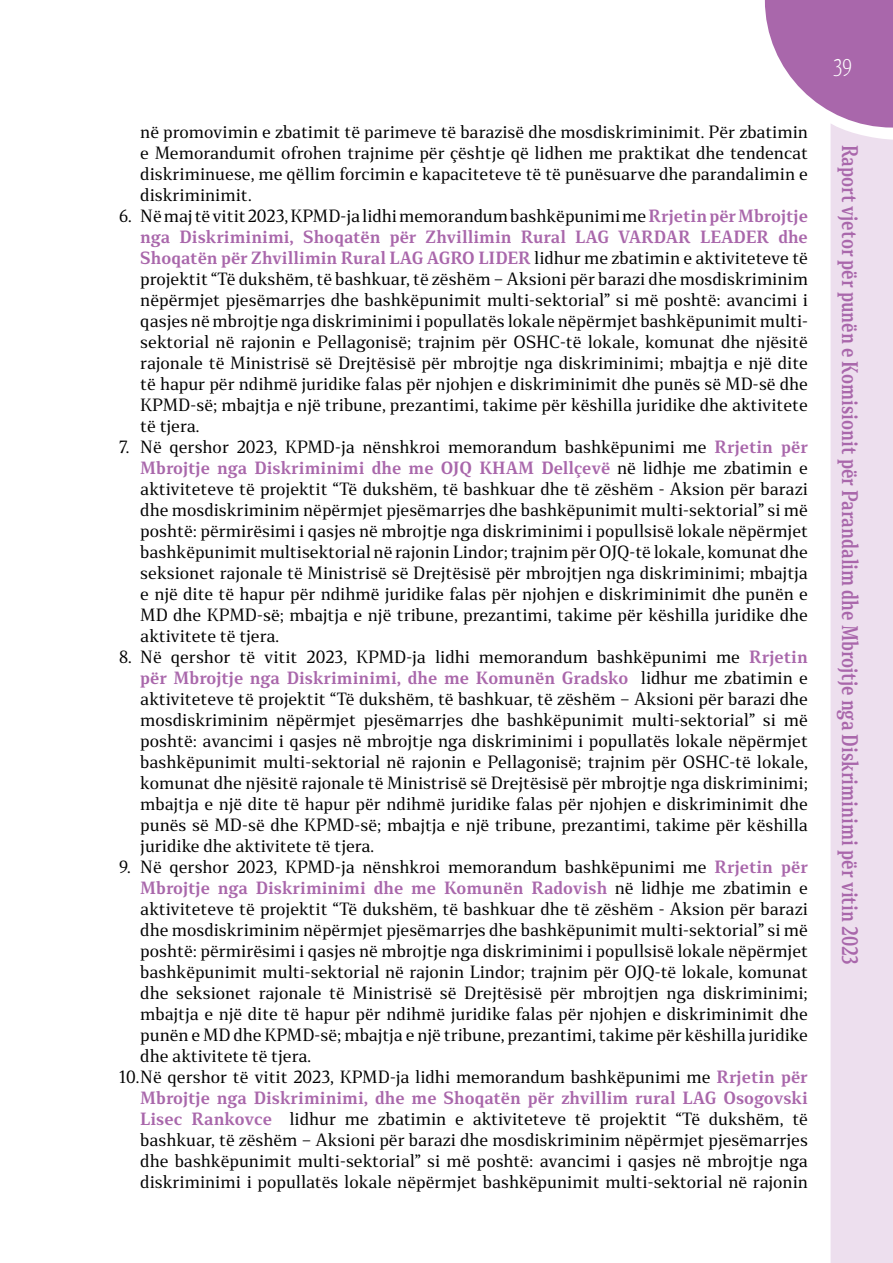
<style>
.page{position:relative;width:893px;height:1263px;background:#fff}
.page>*{position:absolute;margin:0;border:0;box-sizing:border-box;transform-origin:0 0}
.t1{font:300 22.5px "Stobi Serif";color:#fff;scale:.8 1}
.t2{font:700 21px "Stobi Serif";color:#a967ab;scale:.8 1}
.t3{font:16.5px/21px "Stobi Serif";color:#000;text-align:justify}
.t4{font:700 16.5px "Stobi Serif";color:#a967ab}
.s1{font-weight:700;color:#a967ab}
.s2{font-weight:400;color:#000}
</style>
<div class="page">
<svg style="left:765px;top:0;width:128px;height:128px"></svg>
<div style="left:831px;top:123px;width:62px;height:1140px;background:#eddfee"></div>
<p class="t3" style="left:140px;top:121px;width:669px">në promovimin e zbatimit të parimeve të barazisë dhe mosdiskriminimit. Për zbatimin e Memorandumit ofrohen trajnime për çështje që lidhen me praktikat dhe tendencat diskriminuese, me qëllim forcimin e kapaciteteve të të punësuarve dhe parandalimin e diskriminimit.</p>
<p class="t3" style="left:140px;top:205px;width:669px;text-indent:-21px">6. Në maj të vitit 2023, KPMD-ja lidhi memorandum bashkëpunimi me <span class="s1">Rrjetin për Mbrojtje nga Diskriminimi, Shoqatën për Zhvillimin Rural LAG VARDAR LEADER dhe Shoqatën për Zhvillimin Rural LAG AGRO LIDER</span> lidhur me zbatimin e aktiviteteve të projektit “Të dukshëm, të bashkuar, të zëshëm – Aksioni për barazi dhe mosdiskriminim nëpërmjet pjesëmarrjes dhe bashkëpunimit multi-sektorial” si më poshtë: avancimi i qasjes në mbrojtje nga diskriminimi i popullatës lokale nëpërmjet bashkëpunimit multi&shy;sektorial në rajonin e Pellagonisë; trajnim për OSHC-të lokale, komunat dhe njësitë rajonale të Ministrisë së Drejtësisë për mbrojtje nga diskriminimi; mbajtja e një dite të hapur për ndihmë juridike falas për njohjen e diskriminimit dhe punës së MD-së dhe KPMD-së; mbajtja e një tribune, prezantimi, takime për këshilla juridike dhe aktivitete të tjera.</p>
<p class="t3" style="left:140px;top:436px;width:669px;text-indent:-21px">7. Në qershor 2023, KPMD-ja nënshkroi memorandum bashkëpunimi me <span class="s1">Rrjetin për Mbrojtje nga Diskriminimi dhe me OJQ KHAM Dellçevë</span> në lidhje me zbatimin e aktiviteteve të projektit “Të dukshëm, të bashkuar dhe të zëshëm - Aksion për barazi dhe mosdiskriminim nëpërmjet pjesëmarrjes dhe bashkëpunimit multi-sektorial” si më poshtë: përmirësimi i qasjes në mbrojtje nga diskriminimi i popullsisë lokale nëpërmjet bashkëpunimit multisektorial në rajonin Lindor; trajnim për OJQ-të lokale, komunat dhe seksionet rajonale të Ministrisë së Drejtësisë për mbrojtjen nga diskriminimi; mbajtja e një dite të hapur për ndihmë juridike falas për njohjen e diskriminimit dhe punën e MD dhe KPMD-së; mbajtja e një tribune, prezantimi, takime për këshilla juridike dhe aktivitete të tjera.</p>
<p class="t3" style="left:140px;top:646px;width:669px;text-indent:-21px">8. Në qershor të vitit 2023, KPMD-ja lidhi memorandum bashkëpunimi me <span class="s1">Rrjetin për Mbrojtje nga Diskriminimi, dhe me Komunën Gradsko</span> lidhur me zbatimin e aktiviteteve të projektit “Të dukshëm, të bashkuar, të zëshëm – Aksioni për barazi dhe mosdiskriminim nëpërmjet pjesëmarrjes dhe bashkëpunimit multi-sektorial” si më poshtë: avancimi i qasjes në mbrojtje nga diskriminimi i popullatës lokale nëpërmjet bashkëpunimit multi-sektorial në rajonin e Pellagonisë; trajnim për OSHC-të lokale, komunat dhe njësitë rajonale të Ministrisë së Drejtësisë për mbrojtje nga diskriminimi; mbajtja e një dite të hapur për ndihmë juridike falas për njohjen e diskriminimit dhe punës së MD-së dhe KPMD-së; mbajtja e një tribune, prezantimi, takime për këshilla juridike dhe aktivitete të tjera.</p>
<p class="t3" style="left:119px;top:856px;width:690px">9. Në qershor 2023, KPMD-ja nënshkroi memorandum bashkëpunimi me <span class="s1">Rrjetin për</span></p>
<p class="t4" style="left:140px;top:876px;width:669px">Mbrojtje nga Diskriminimi dhe me Komunën Radovish <span class="s2">në lidhje me zbatimin e</span></p>
<p class="t3" style="left:140px;top:898px;width:669px">aktiviteteve të projektit “Të dukshëm, të bashkuar dhe të zëshëm - Aksion për barazi</p>
<p class="t3" style="left:140px;top:919px;width:669px">dhe mosdiskriminim nëpërmjet pjesëmarrjes dhe bashkëpunimit multi-sektorial” si më</p>
<p class="t3" style="left:140px;top:940px;width:669px">poshtë: përmirësimi i qasjes në mbrojtje nga diskriminimi i popullsisë lokale nëpërmjet</p>
<p class="t3" style="left:140px;top:961px;width:669px">bashkëpunimit multi-sektorial në rajonin Lindor; trajnim për OJQ-të lokale, komunat</p>
<p class="t3" style="left:140px;top:982px;width:669px">dhe seksionet rajonale të Ministrisë së Drejtësisë për mbrojtjen nga diskriminimi;</p>
<p class="t3" style="left:140px;top:1003px;width:669px">mbajtja e një dite të hapur për ndihmë juridike falas për njohjen e diskriminimit dhe</p>
<p class="t3" style="left:140px;top:1024px;width:669px">punën e MD dhe KPMD-së; mbajtja e një tribune, prezantimi, takime për këshilla juridike</p>
<p class="t3" style="left:140px;top:1045px;width:172px">dhe aktivitete të tjera.</p>
<p class="t3" style="left:119px;top:1066px;width:690px">10.Në qershor të vitit 2023, KPMD-ja lidhi memorandum bashkëpunimi me <span class="s1">Rrjetin për</span></p>
<p class="t4" style="left:140px;top:1086px;width:669px">Mbrojtje nga Diskriminimi, dhe me Shoqatën për zhvillim rural LAG Osogovski</p>
<p class="t3" style="left:140px;top:1108px;width:669px"><span class="s1">Lisec Rankovce</span> lidhur me zbatimin e aktiviteteve të projektit “Të dukshëm, të</p>
<p class="t3" style="left:140px;top:1129px;width:669px">bashkuar, të zëshëm – Aksioni për barazi dhe mosdiskriminim nëpërmjet pjesëmarrjes</p>
<p class="t3" style="left:140px;top:1150px;width:669px">dhe bashkëpunimit multi-sektorial” si më poshtë: avancimi i qasjes në mbrojtje nga</p>
<p class="t3" style="left:140px;top:1171px;width:669px">diskriminimi i popullatës lokale nëpërmjet bashkëpunimit multi-sektorial në rajonin</p>
<h1 class="t1" style="left:833px;top:52px;width:25px">39</h1>
<p class="t2" style="left:865px;top:145px;width:1027px;rotate:90deg">Raport vjetor për punën e Komisionit për Parandalim dhe Mbrojtje nga Diskriminimi për vitin 2023</p>
</div>
